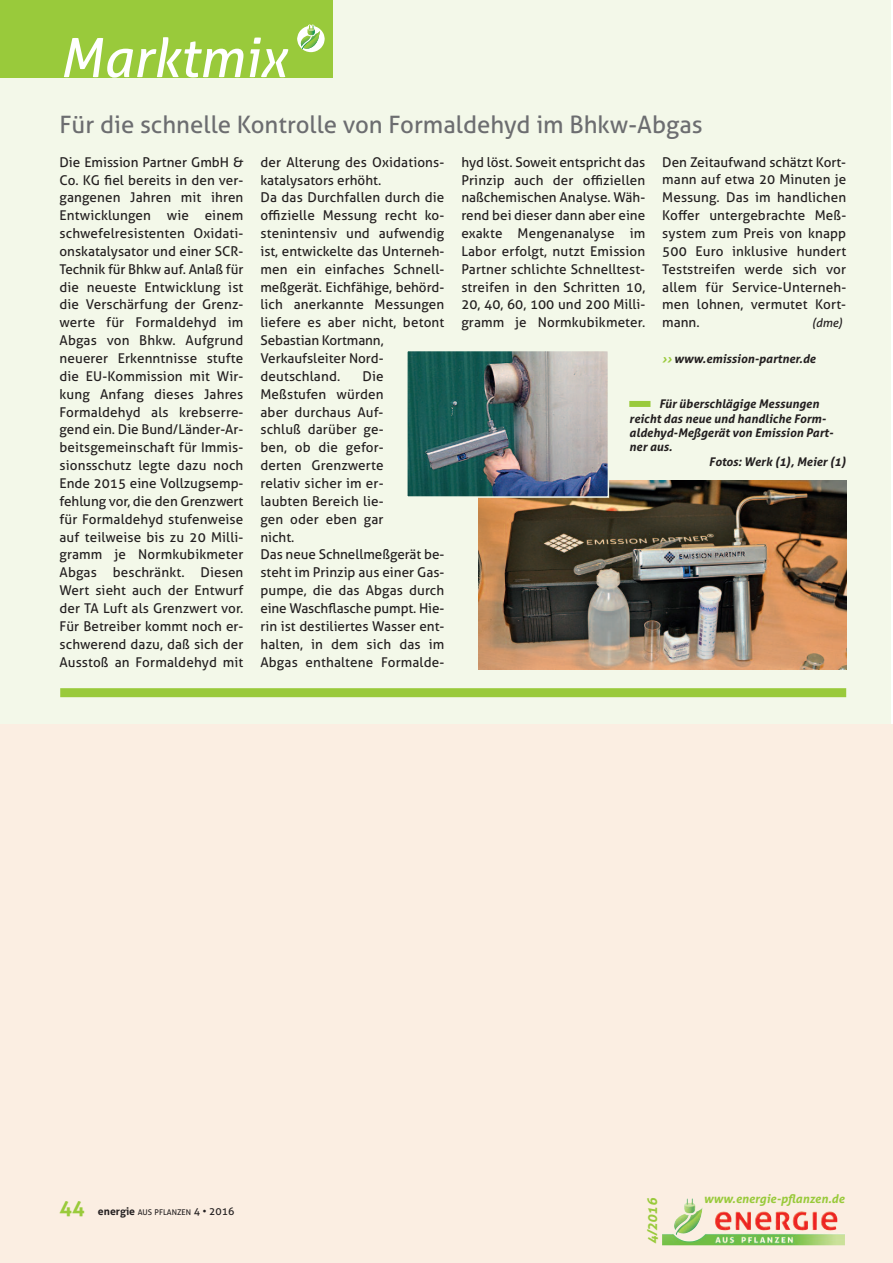
<style>
.page{position:relative;width:893px;height:1263px;background:#fff}
.page>*{position:absolute;margin:0;border:0;box-sizing:border-box;transform-origin:0 0}
.t1{font:italic 54px "Aller";color:#fff}
.t2{font:24px "Aller";color:#6c6d70}
.t3{font:13.5px/17.9px "Aller";letter-spacing:.01em;color:#231f20;text-align:justify}
.t4{font:italic 700 13.5px "Aller";color:#99ca3b}
.t5{font:italic 700 12px "Aller";color:#231f20}
.t6{font:italic 700 12px "Aller";color:#99ca3b}
.t7{font:italic 12px "Aller";color:#231f20}
.t8{font:7.8px "Aller";color:#231f20}
.s1{color:#99ca3b}
.s2{font-weight:700;font-size:21px;color:#99ca3b}
.s3{font-weight:700;font-size:10.5px}
.s4{font-size:10.5px}
</style>
<div class="page">
<div style="left:0;top:0;width:891px;height:728px;background:#f3f8e9"></div>
<div style="left:0;top:724px;width:893px;height:539px;background:#fbeee2"></div>
<img style="left:478px;top:480px;width:368px;height:189px">
<div style="left:60px;top:688px;width:786px;height:9px;background:#99ca3b"></div>
<img style="left:409px;top:353px;width:197px;height:142px">
<div style="left:406px;top:350px;width:203px;height:148px;border:2px solid #f3f8e9"></div>
<div style="left:629px;top:401px;width:21px;height:6px;background:#99ca3b"></div>
<div style="left:0;top:0;width:333px;height:77px;background:#99ca3b"></div>
<svg style="left:297px;top:24px;width:28px;height:28px"></svg>
<img style="left:662px;top:1198px;width:183px;height:47px">
<h1 class="t1" style="left:60px;top:25px;width:228px">Marktmix</h1>
<h2 class="t2" style="left:60px;top:110px;width:645px">Für die schnelle Kontrolle von Formaldehyd im Bhkw-Abgas</h2>
<p class="t3" style="left:60px;top:153px;width:185px">Die Emission Partner GmbH &amp; Co. KG fiel bereits in den ver&shy;gangenen Jahren mit ihren Entwicklungen wie einem schwefelresistenten Oxidati&shy;onskatalysator und einer SCR-Technik für Bhkw auf. Anlaß für die neueste Entwicklung ist die Verschärfung der Grenz&shy;werte für Formaldehyd im Abgas von Bhkw. Aufgrund neuerer Erkenntnisse stufte die EU-Kommission mit Wir&shy;kung Anfang dieses Jahres Formaldehyd als krebserre&shy;gend ein. Die Bund/Länder-Ar&shy;beitsgemeinschaft für Immis&shy;sionsschutz legte dazu noch Ende 2015 eine Vollzugsemp&shy;fehlung vor, die den Grenzwert für Formaldehyd stufenweise auf teilweise bis zu 20 Milli&shy;gramm je Normkubikmeter Abgas beschränkt. Diesen Wert sieht auch der Entwurf der TA Luft als Grenzwert vor.<br>Für Betreiber kommt noch er&shy;schwerend dazu, daß sich der Ausstoß an Formaldehyd mit</p>
<p class="t3" style="left:260px;top:153px;width:185px;text-align:left">der Alterung des Oxidations&shy;katalysators erhöht.<br>Da das Durchfallen durch die offizielle Messung recht ko&shy;stenintensiv und aufwendig ist, entwickelte das Unterneh&shy;men ein einfaches Schnell&shy;meßgerät. Eichfähige, behörd&shy;lich anerkannte Messungen liefere es aber nicht, betont<br>Sebastian Kortmann,<br>Verkaufsleiter Nord&shy;deutschland.</p>
<p class="t3" style="left:260px;top:367px;width:185px;text-align:left;text-indent:102px">Die<br>Meßstufen würden<br>aber durchaus Auf-<br>schluß darüber ge-<br>ben, ob die gefor-<br>derten Grenzwerte<br>relativ sicher im er-<br>laubten Bereich lie-<br>gen oder eben gar<br>nicht.<br>Das neue Schnellmeßgerät be&shy;steht im Prinzip aus einer Gas&shy;pumpe, die das Abgas durch eine Waschflasche pumpt. Hie&shy;rin ist destiliertes Wasser ent&shy;halten, in dem sich das im<br>Abgas enthaltene Formalde-</p>
<p class="t3" style="left:461px;top:153px;width:185px">hyd löst. Soweit entspricht das Prinzip auch der offiziellen naßchemischen Analyse. Wäh&shy;rend bei dieser dann aber eine exakte Mengenanalyse im Labor erfolgt, nutzt Emission Partner schlichte Schnelltest&shy;streifen in den Schritten 10, 20, 40, 60, 100 und 200 Milli&shy;gramm je Normkubikmeter.</p>
<p class="t3" style="left:662px;top:153px;width:185px">Den Zeitaufwand schätzt Kort&shy;mann auf etwa 20 Minuten je Messung. Das im handlichen Koffer untergebrachte Meß&shy;system zum Preis von knapp 500 Euro inklusive hundert Teststreifen werde sich vor allem für Service-Unterneh&shy;men lohnen, vermutet Kort&shy;mann.</p>
<p class="t7" style="left:812px;top:316px;width:32px">(dme)</p>
<p class="t5" style="left:662px;top:351px;width:155px"><span class="s1">››</span> www.emission-partner.de</p>
<p class="t5" style="left:659px;top:396px;width:161px">Für überschlägige Messungen</p>
<p class="t5" style="left:629px;top:411px;width:198px">reicht das neue und handliche Form-</p>
<p class="t5" style="left:629px;top:425px;width:205px">aldehyd-Meßgerät von Emission Part-</p>
<p class="t5" style="left:629px;top:440px;width:45px">ner aus.</p>
<p class="t5" style="left:709px;top:454px;width:139px">Fotos: Werk (1), Meier (1)</p>
<p class="t8" style="left:60px;top:1207px;width:176px"><span class="s2">44</span> <span class="s3">energie</span> AUS PFLANZEN <span class="s4">4 • 2016</span></p>
<p class="t4" style="left:644px;top:1244px;width:47px;rotate:-90deg">4/2016</p>
<p class="t6" style="left:704px;top:1191px;width:142px">www.energie-pflanzen.de</p>
</div>
